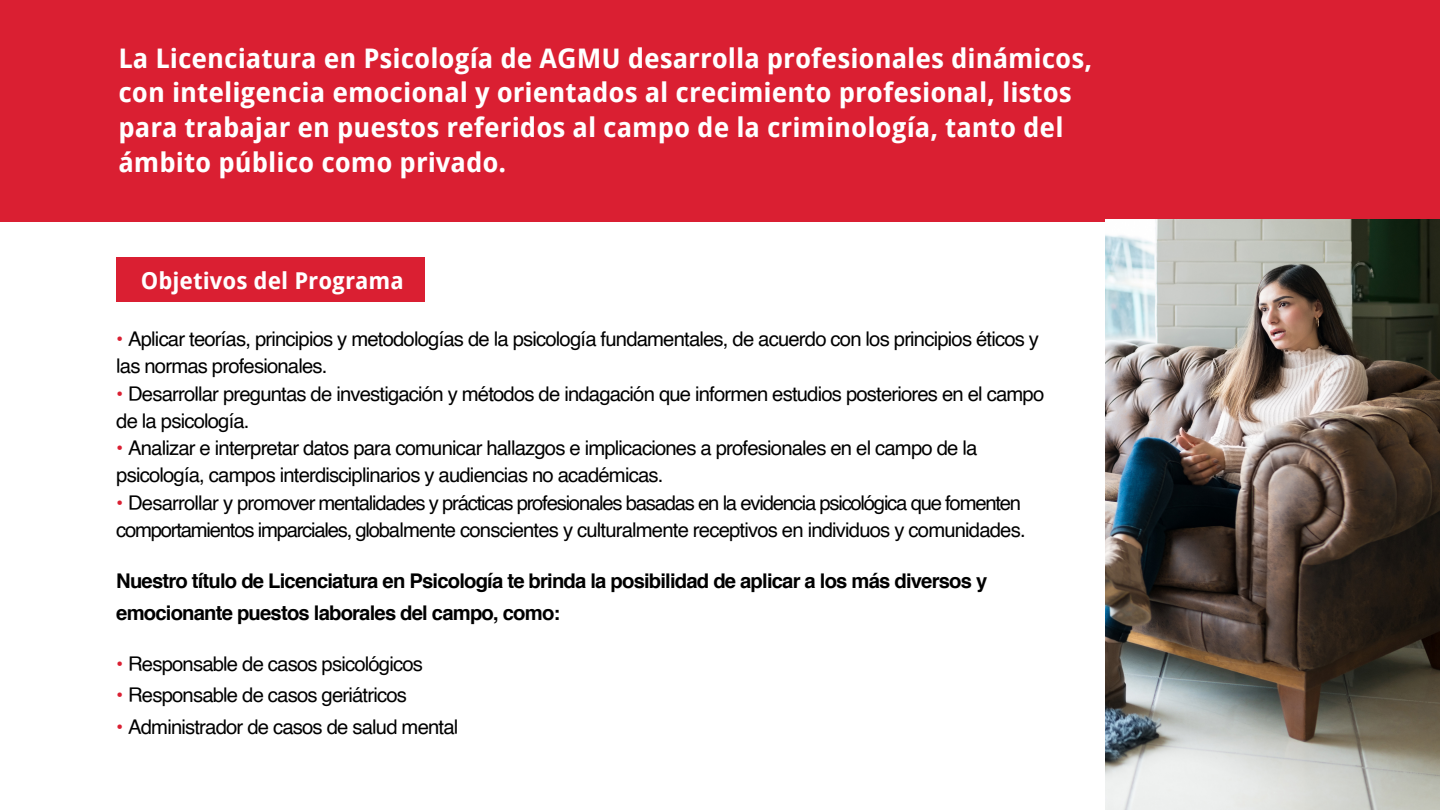
<style>
.page{position:relative;width:1440px;height:810px;background:#fff}
.page>*{position:absolute;margin:0;border:0;box-sizing:border-box;transform-origin:0 0}
.t1{font:700 27px/34.7px "Droid Sans";color:#fff}
.t2{font:700 23.25px "Droid Sans";color:#fff}
.t3{font:20.25px/27.2px "Helvetica";letter-spacing:-.04em;color:#000}
.t4{font:20.25px/27.2px "Helvetica";letter-spacing:-.06em;color:#000}
.t5{font:700 20.25px/31.7px "Helvetica";letter-spacing:-.04em;color:#000}
.s1{color:#da1f32}
</style>
<div class="page">
<div style="left:0;top:0;width:1440px;height:221px;background:#da1f32"></div>
<img style="left:1106px;top:220px;width:334px;height:590px">
<div style="left:116px;top:257px;width:308px;height:45px;background:#da1f32"></div>
<p class="t1" style="left:118px;top:40px;width:975px">La Licenciatura en Psicología de AGMU desarrolla profesionales dinámicos, con inteligencia emocional y orientados al crecimiento profesional, listos para trabajar en puestos referidos al campo de la criminología, tanto del ámbito público como privado.</p>
<p class="t2" style="left:141px;top:264px;width:264px">Objetivos del Programa</p>
<p class="t3" style="left:116px;top:326px;width:924px"><span class="s1">•</span> Aplicar teorías, principios y metodologías de la psicología fundamentales, de acuerdo con los principios éticos y las normas profesionales.</p>
<p class="t3" style="left:116px;top:380px;width:930px"><span class="s1">•</span> Desarrollar preguntas de investigación y métodos de indagación que informen estudios posteriores en el campo de la psicología.</p>
<p class="t3" style="left:116px;top:435px;width:863px"><span class="s1">•</span> Analizar e interpretar datos para comunicar hallazgos e implicaciones a profesionales en el campo de la psicología, campos interdisciplinarios y audiencias no académicas.</p>
<p class="t4" style="left:116px;top:490px;width:911px"><span class="s1">•</span> Desarrollar y promover mentalidades y prácticas profesionales basadas en la evidencia psicológica que fomenten comportamientos imparciales, globalmente conscientes y culturalmente receptivos en individuos y comunidades.</p>
<p class="t5" style="left:116px;top:566px;width:873px">Nuestro título de Licenciatura en Psicología te brinda la posibilidad de aplicar a los más diversos y emocionante puestos laborales del campo, como:</p>
<p class="t3" style="left:116px;top:651px;width:308px"><span class="s1">•</span> Responsable de casos psicológicos</p>
<p class="t3" style="left:116px;top:682px;width:292px"><span class="s1">•</span> Responsable de casos geriátricos</p>
<p class="t3" style="left:116px;top:714px;width:344px"><span class="s1">•</span> Administrador de casos de salud mental</p>
</div>
